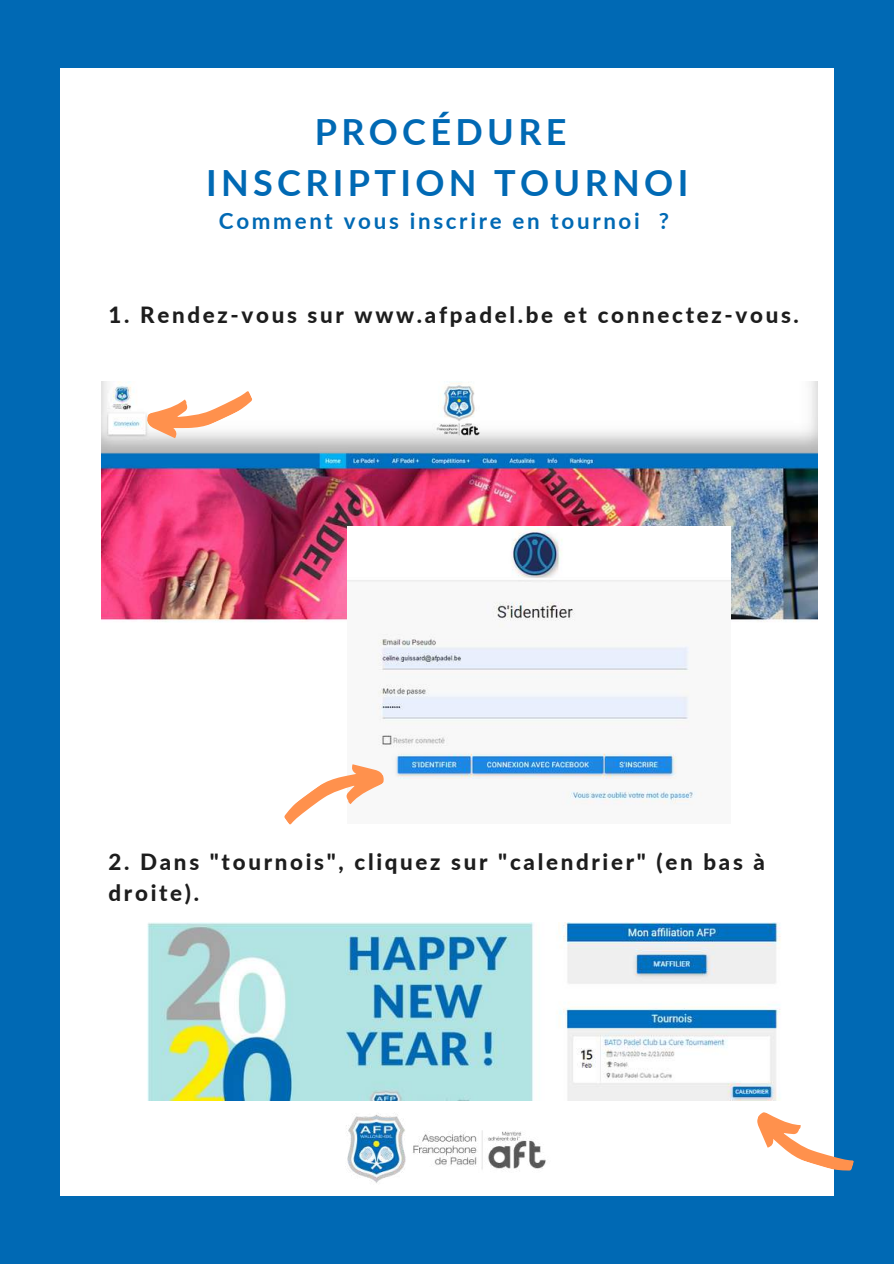
<style>
.page{position:relative;width:894px;height:1264px;background:#fff}
.page>*{position:absolute;margin:0;border:0;box-sizing:border-box;transform-origin:0 0}
.t1{font:700 36px/50.2px "Lato";letter-spacing:.12em;color:#0069b4;text-align:center}
.t2{font:800 22.35px/30.5px "Lato";letter-spacing:.12em;color:#1d1d1d}
.t3{font:700 22.35px "Lato";letter-spacing:.12em;color:#0069b4}
</style>
<div class="page">
<div style="left:0;top:0;width:893px;height:1263px;background:#0069b4"></div>
<div style="left:60px;top:68px;width:773px;height:1127px;background:#fff"></div>
<img style="left:101px;top:381px;width:715px;height:241px">
<img style="left:334px;top:1100px;width:226px;height:96px">
<svg style="left:145px;top:381px;width:109px;height:67px"></svg>
<img style="left:347px;top:526px;width:383px;height:279px">
<svg style="left:284px;top:751px;width:102px;height:74px"></svg>
<svg style="left:757px;top:1110px;width:97px;height:64px"></svg>
<img style="left:147px;top:923px;width:634px;height:177px">
<h1 class="t1" style="left:206px;top:106px;width:483px">PROCÉDURE<br>INSCRIPTION TOURNOI</h1>
<p class="t3" style="left:219px;top:207px;width:451px">Comment vous inscrire en tournoi ?</p>
<p class="t2" style="left:108px;top:299px;width:691px">1. Rendez-vous sur www.afpadel.be et connectez-vous.</p>
<p class="t2" style="left:108px;top:846px;width:657px">2. Dans "tournois", cliquez sur "calendrier" (en bas à droite).</p>
</div>
